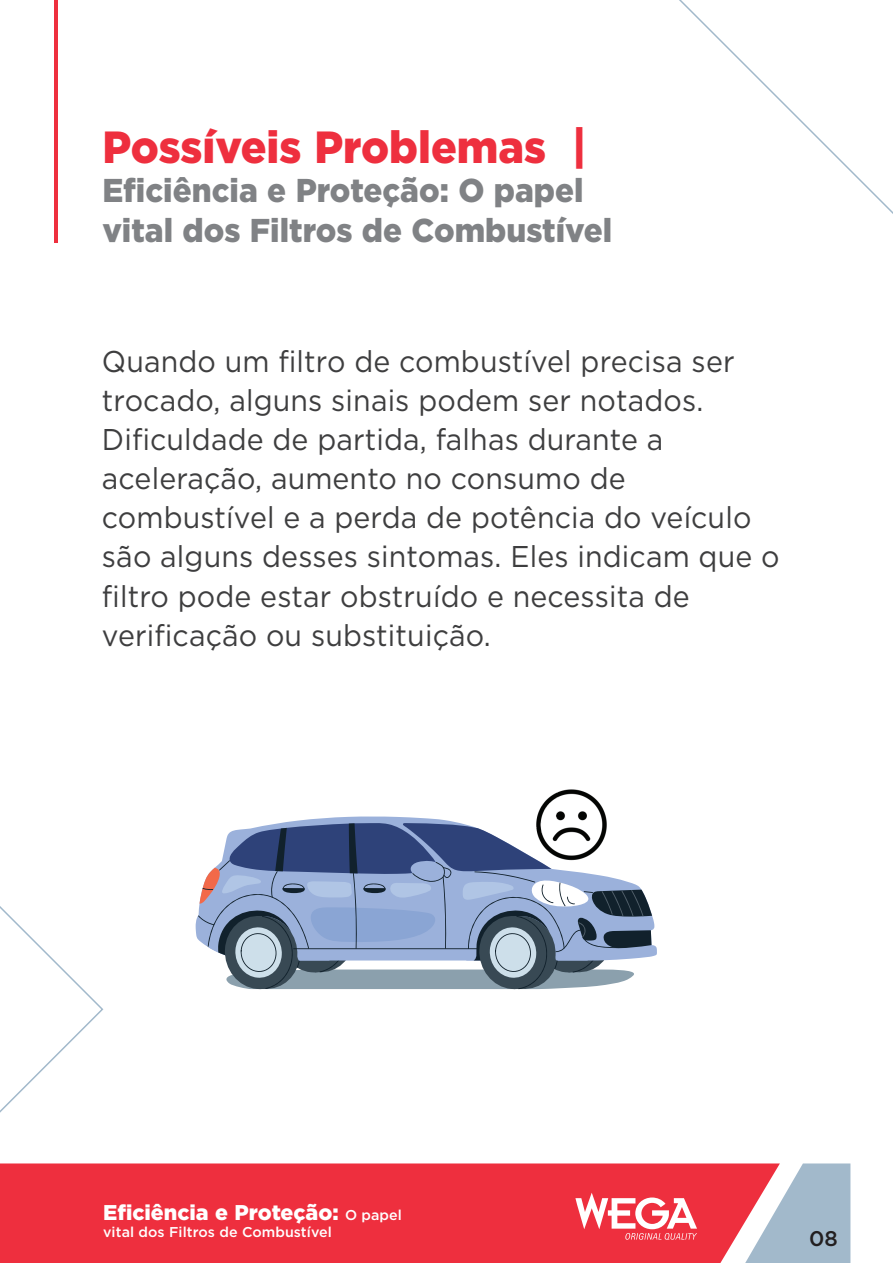
<style>
.page{position:relative;width:893px;height:1263px;background:#fff}
.page>*{position:absolute;margin:0;border:0;box-sizing:border-box;transform-origin:0 0}
.t1{font:900 45px "Gotham";color:#ee2f3e;scale:.95 1}
.t2{font:900 33px/39.6px "Gotham";color:#808285;scale:.95 1}
.t3{font:30px/39px "Gotham";letter-spacing:.005em;color:#3e3e3f;scale:.95 1}
.t4{font:900 21.3px "Gotham";color:#fff}
.t5{font:500 21.15px "Gotham";color:#231f20}
.t6{font:500 14.25px "Gotham";letter-spacing:.005em;color:#fff}
.s1{font-weight:500;font-size:14.25px}
</style>
<div class="page">
<svg style="left:679px;top:0;width:214px;height:214px"></svg>
<svg style="left:0;top:906px;width:104px;height:207px"></svg>
<div style="left:0;top:1163px;width:745px;height:100px;background:#ee2f3e"></div>
<svg style="left:745px;top:1163px;width:105px;height:100px"></svg>
<hr style="left:54px;top:0;width:3px;height:243px;background:#ee2f3e">
<svg style="left:575px;top:1192px;width:122px;height:48px"></svg>
<svg style="left:198px;top:816px;width:454px;height:174px"></svg>
<img style="left:534px;top:789px;width:77px;height:75px">
<h1 class="t1" style="left:102px;top:116px;width:512px">Possíveis Problemas |</h1>
<p class="t2" style="left:102px;top:170px;width:538px">Eficiência e Proteção: O papel vital dos Filtros de Combustível</p>
<p class="t3" style="left:102px;top:342px;width:715px">Quando um filtro de combustível precisa ser trocado, alguns sinais podem ser notados.<br>Dificuldade de partida, falhas durante a aceleração, aumento no consumo de combustível e a perda de potência do veículo são alguns desses sintomas. Eles indicam que o filtro pode estar obstruído e necessita de verificação ou substituição.</p>
<p class="t4" style="left:103px;top:1198px;width:300px">Eficiência e Proteção: <span class="s1">O papel</span></p>
<p class="t6" style="left:103px;top:1223px;width:230px">vital dos Filtros de Combustível</p>
<p class="t5" style="left:809px;top:1225px;width:30px">08</p>
</div>
